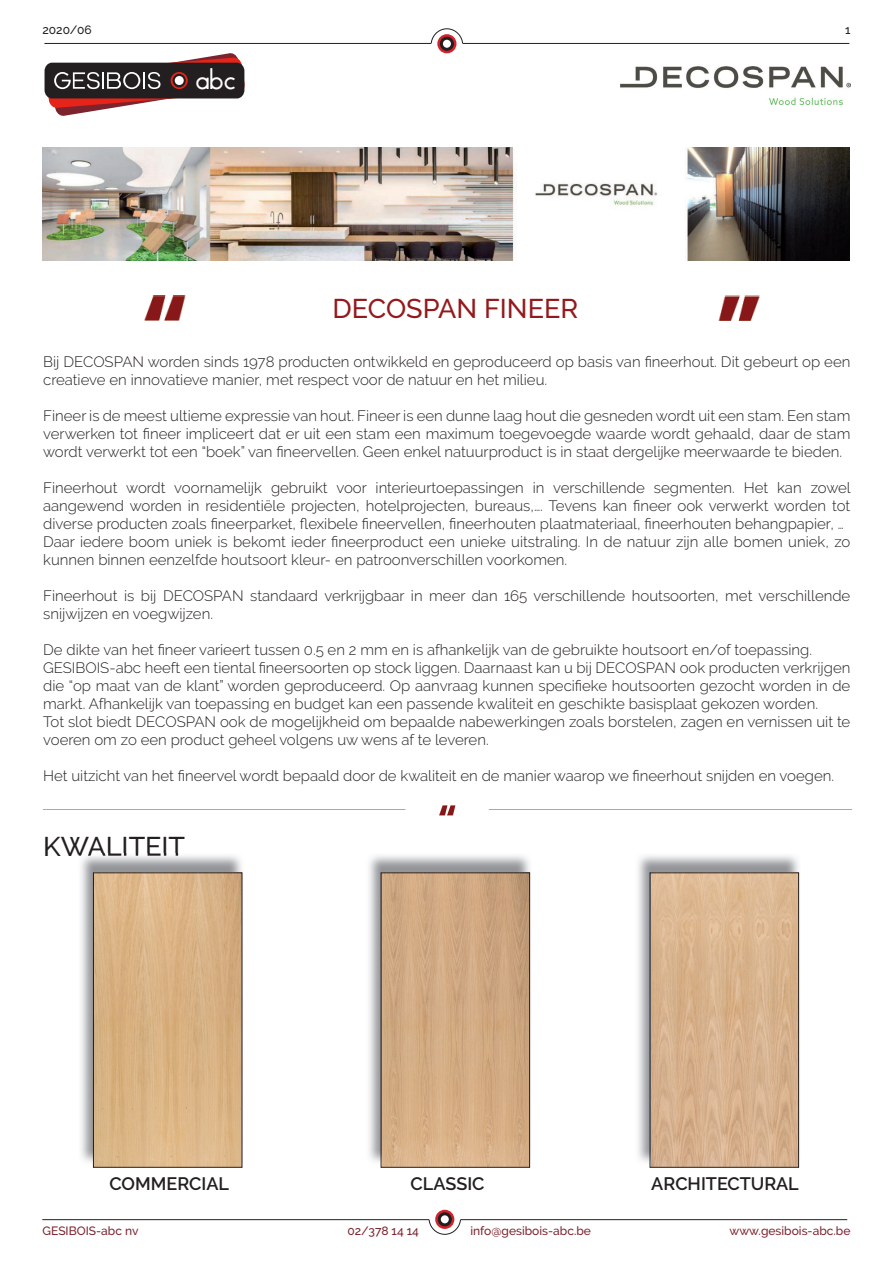
<style>
.page{position:relative;width:893px;height:1263px;background:#fff}
.page>*{position:absolute;margin:0;border:0;box-sizing:border-box;transform-origin:0 0}
.t1{font:500 27px "Raleway";color:#95191c}
.t2{font:500 27px "Raleway";color:#231f20}
.t3{font:24.6px "Geo";color:#fff}
.t4{font:600 18px "Raleway";color:#231f20}
.t5{font:300 15px/18px "Raleway";color:#231f20}
.t6{font:500 12px "Raleway";color:#7c232e}
.t7{font:500 12px "Raleway";color:#231f20}
</style>
<div class="page">
<img style="left:718px;top:296px;width:42px;height:25px">
<img style="left:43px;top:805px;width:808px;height:11px">
<img style="left:144px;top:296px;width:41px;height:25px">
<img style="left:43px;top:148px;width:806px;height:112px">
<img style="left:81px;top:855px;width:162px;height:310px">
<img style="left:78px;top:853px;width:107px;height:3px">
<img style="left:95px;top:874px;width:145px;height:292px">
<div style="left:93px;top:872px;width:149px;height:296px;border:1px solid #231f20"></div>
<img style="left:369px;top:855px;width:162px;height:310px">
<img style="left:383px;top:874px;width:145px;height:292px">
<div style="left:381px;top:872px;width:149px;height:296px;border:1px solid #231f20"></div>
<img style="left:638px;top:855px;width:162px;height:310px">
<img style="left:652px;top:874px;width:145px;height:292px">
<div style="left:650px;top:872px;width:149px;height:296px;border:1px solid #231f20"></div>
<svg style="left:46px;top:53px;width:199px;height:63px"></svg>
<div style="left:431px;top:28px;width:32px;height:34px;border:1px solid #231f20;border-radius:50%"></div>
<div style="left:431px;top:44px;width:33px;height:19px;background:#fff"></div>
<hr style="left:44px;top:43px;width:387px;height:1px;background:#231f20">
<hr style="left:462px;top:43px;width:387px;height:1px;background:#231f20">
<div style="left:437px;top:34px;width:19px;height:19px;border:3px solid #d1232a;border-radius:50%"></div>
<div style="left:440px;top:37px;width:14px;height:14px;border:3px solid #231f20;border-radius:50%"></div>
<div style="left:429px;top:1201px;width:32px;height:34px;border:1px solid #231f20;border-radius:50%"></div>
<div style="left:429px;top:1200px;width:33px;height:19px;background:#fff"></div>
<hr style="left:42px;top:1219px;width:387px;height:1px;background:#231f20">
<hr style="left:460px;top:1219px;width:387px;height:1px;background:#231f20">
<div style="left:435px;top:1210px;width:19px;height:19px;border:3px solid #d1232a;border-radius:50%"></div>
<div style="left:438px;top:1212px;width:14px;height:14px;border:3px solid #231f20;border-radius:50%"></div>
<img style="left:621px;top:67px;width:229px;height:38px">
<p class="t7" style="left:43px;top:22px;width:51px">2020/06</p>
<p class="t7" style="left:845px;top:23px;width:7px">1</p>
<p class="t3" style="left:195px;top:63px;width:42px">abc</p>
<p class="t1" style="left:333px;top:293px;width:247px">DECOSPAN FINEER</p>
<p class="t5" style="left:43px;top:353px;width:809px">Bij DECOSPAN worden sinds 1978 producten ontwikkeld en geproduceerd op basis van fineerhout. Dit gebeurt op een creatieve en innovatieve manier, met respect voor de natuur en het milieu.</p>
<p class="t5" style="left:43px;top:407px;width:809px;text-align:justify">Fineer is de meest ultieme expressie van hout. Fineer is een dunne laag hout die gesneden wordt uit een stam. Een stam verwerken tot fineer impliceert dat er uit een stam een maximum toegevoegde waarde wordt gehaald, daar de stam wordt verwerkt tot een “boek” van fineervellen. Geen enkel natuurproduct is in staat dergelijke meerwaarde te bieden.</p>
<p class="t5" style="left:43px;top:479px;width:809px">Fineerhout wordt voornamelijk gebruikt voor interieurtoepassingen in verschillende segmenten. Het kan zowel aangewend worden in residentiële projecten, hotelprojecten, bureaus,…. Tevens kan fineer ook verwerkt worden tot diverse producten zoals fineerparket, flexibele fineervellen, fineerhouten plaatmateriaal, fineerhouten behangpapier, … Daar iedere boom uniek is bekomt ieder fineerproduct een unieke uitstraling. In de natuur zijn alle bomen uniek, zo kunnen binnen eenzelfde houtsoort kleur- en patroonverschillen voorkomen.</p>
<p class="t5" style="left:43px;top:587px;width:809px">Fineerhout is bij DECOSPAN standaard verkrijgbaar in meer dan 165 verschillende houtsoorten, met verschillende snijwijzen en voegwijzen.</p>
<p class="t5" style="left:43px;top:641px;width:809px">De dikte van het fineer varieert tussen 0.5 en 2 mm en is afhankelijk van de gebruikte houtsoort en/of toepassing.<br>GESIBOIS-abc heeft een tiental fineersoorten op stock liggen. Daarnaast kan u bij DECOSPAN ook producten verkrijgen die “op maat van de klant” worden geproduceerd. Op aanvraag kunnen specifieke houtsoorten gezocht worden in de markt. Afhankelijk van toepassing en budget kan een passende kwaliteit en geschikte basisplaat gekozen worden.<br>Tot slot biedt DECOSPAN ook de mogelijkheid om bepaalde nabewerkingen zoals borstelen, zagen en vernissen uit te voeren om zo een product geheel volgens uw wens af te leveren.</p>
<p class="t5" style="left:43px;top:767px;width:792px">Het uitzicht van het fineervel wordt bepaald door de kwaliteit en de manier waarop we fineerhout snijden en voegen.</p>
<p class="t2" style="left:43px;top:830px;width:143px">KWALITEIT</p>
<p class="t4" style="left:109px;top:1173px;width:121px">COMMERCIAL</p>
<p class="t4" style="left:411px;top:1173px;width:75px">CLASSIC</p>
<p class="t4" style="left:651px;top:1173px;width:149px">ARCHITECTURAL</p>
<p class="t6" style="left:43px;top:1224px;width:97px">GESIBOIS-abc nv</p>
<p class="t6" style="left:347px;top:1224px;width:73px">02/378 14 14</p>
<p class="t6" style="left:470px;top:1224px;width:122px">info@gesibois-abc.be</p>
<p class="t6" style="left:729px;top:1224px;width:122px">www.gesibois-abc.be</p>
</div>
